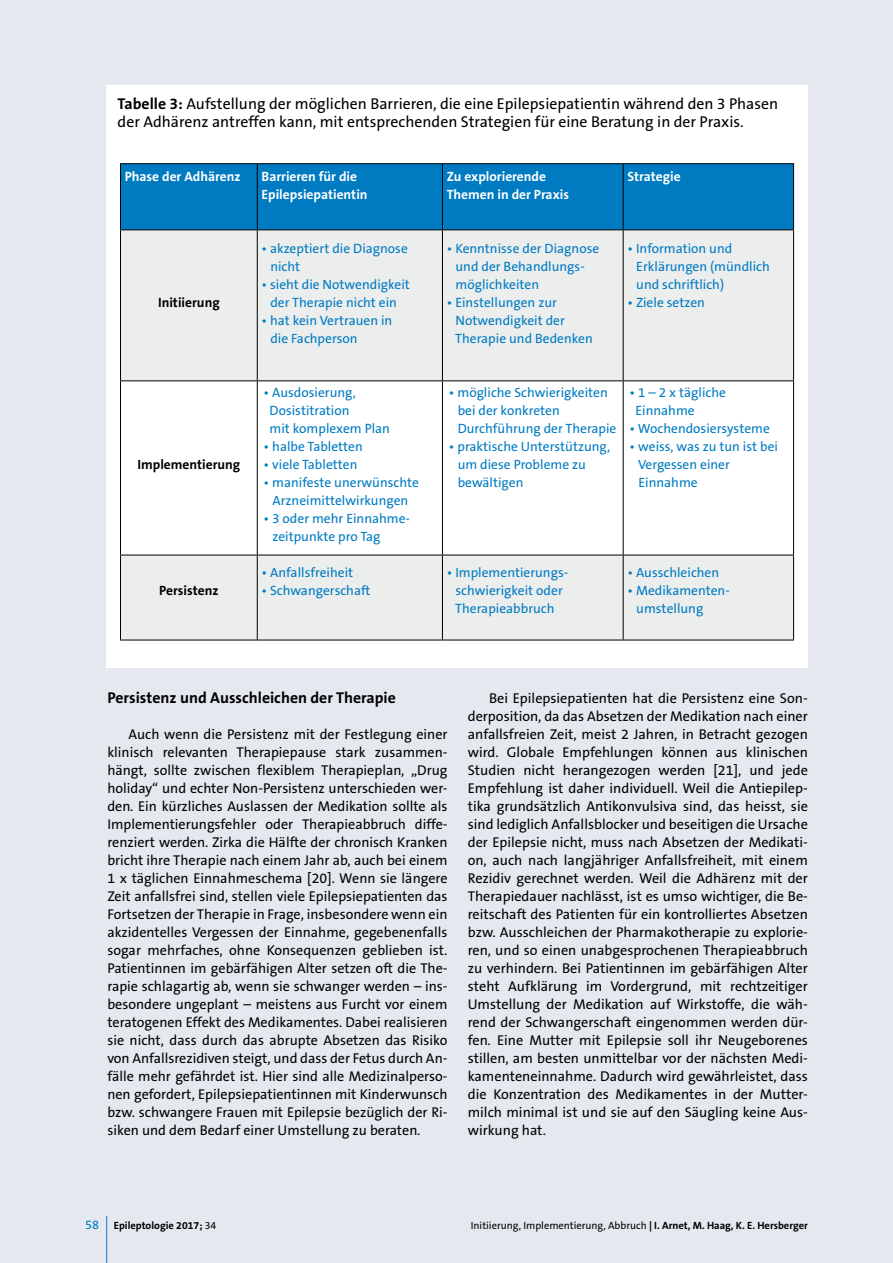
<style>
.page{position:relative;width:893px;height:1263px;background:#e5e9ef}
.page>*{position:absolute;margin:0;border:0;box-sizing:border-box;transform-origin:0 0}
.t1{font:15.75px/18px "The Sans B W5 Plain";color:#000}
.t2{font:700 15.75px "The Sans B W7";color:#000}
.t3{font:14.25px/18px "The Sans B W5 Plain";color:#000;text-align:justify}
.t4{font:13.5px/18px "The Sans B W5 Plain";color:#007bc2}
.t5{font:700 13.5px/18px "The Sans B W7";color:#fff}
.t6{font:700 13.5px "The Sans B W7";color:#000}
.t7{font:10.5px "The Sans B W5 Plain";color:#000}
.t8{font:700 10.5px "The Sans B W7";color:#000}
.s1{font-family:"The Sans B W7";font-weight:700}
.s2{font-family:"The Sans B W5 Plain";font-weight:400;font-size:12.75px;color:#007bc2}
.s3{font-family:"The Sans B W5 Plain";font-weight:400}
</style>
<div class="page">
<hr style="left:106px;top:1216px;width:1px;height:47px;background:#007bc2">
<div style="left:106px;top:85px;width:702px;height:582px;background:#fff"></div>
<div style="left:121px;top:164px;width:672px;height:65px;background:#007bc2"></div>
<div style="left:121px;top:230px;width:672px;height:410px;background:#eceded"></div>
<svg style="left:121px;top:381px;width:672px;height:174px"></svg>
<hr style="left:120px;top:163px;width:137px;height:1px;background:#000">
<hr style="left:120px;top:164px;width:1px;height:65px;background:#000">
<hr style="left:257px;top:163px;width:185px;height:1px;background:#000">
<hr style="left:257px;top:164px;width:1px;height:65px;background:#000">
<hr style="left:442px;top:163px;width:181px;height:1px;background:#000">
<hr style="left:442px;top:164px;width:1px;height:65px;background:#000">
<hr style="left:623px;top:163px;width:171px;height:1px;background:#000">
<hr style="left:623px;top:164px;width:1px;height:65px;background:#000">
<hr style="left:793px;top:164px;width:1px;height:65px;background:#000">
<hr style="left:120px;top:229px;width:137px;height:1px;background:#000">
<hr style="left:120px;top:230px;width:1px;height:150px;background:#000">
<hr style="left:257px;top:229px;width:185px;height:1px;background:#000">
<hr style="left:257px;top:230px;width:1px;height:150px;background:#000">
<hr style="left:442px;top:229px;width:181px;height:1px;background:#000">
<hr style="left:442px;top:230px;width:1px;height:150px;background:#000">
<hr style="left:623px;top:229px;width:171px;height:1px;background:#000">
<hr style="left:623px;top:230px;width:1px;height:150px;background:#000">
<hr style="left:793px;top:230px;width:1px;height:150px;background:#000">
<hr style="left:120px;top:380px;width:137px;height:1px;background:#000">
<hr style="left:120px;top:381px;width:1px;height:174px;background:#000">
<hr style="left:257px;top:380px;width:185px;height:1px;background:#000">
<hr style="left:257px;top:381px;width:1px;height:174px;background:#000">
<hr style="left:442px;top:380px;width:181px;height:1px;background:#000">
<hr style="left:442px;top:381px;width:1px;height:174px;background:#000">
<hr style="left:623px;top:380px;width:171px;height:1px;background:#000">
<hr style="left:623px;top:381px;width:1px;height:174px;background:#000">
<hr style="left:793px;top:381px;width:1px;height:174px;background:#000">
<hr style="left:120px;top:555px;width:137px;height:1px;background:#000">
<hr style="left:120px;top:555px;width:1px;height:85px;background:#000">
<hr style="left:257px;top:555px;width:185px;height:1px;background:#000">
<hr style="left:257px;top:555px;width:1px;height:85px;background:#000">
<hr style="left:442px;top:555px;width:181px;height:1px;background:#000">
<hr style="left:442px;top:555px;width:1px;height:85px;background:#000">
<hr style="left:623px;top:555px;width:171px;height:1px;background:#000">
<hr style="left:623px;top:555px;width:1px;height:85px;background:#000">
<hr style="left:793px;top:555px;width:1px;height:85px;background:#000">
<hr style="left:120px;top:640px;width:137px;height:1px;background:#000">
<hr style="left:257px;top:640px;width:185px;height:1px;background:#000">
<hr style="left:442px;top:640px;width:181px;height:1px;background:#000">
<hr style="left:623px;top:640px;width:171px;height:1px;background:#000">
<p class="t1" style="left:118px;top:95px;width:662px"><span class="s1">Tabelle 3:</span> Aufstellung der möglichen Barrieren, die eine Epilepsiepatientin während den 3 Phasen der Adhärenz antreffen kann, mit entsprechenden Strategien für eine Beratung in der Praxis.</p>
<p class="t5" style="left:125px;top:168px;width:117px">Phase der Adhärenz</p>
<p class="t5" style="left:262px;top:168px;width:108px">Barrieren für die<br>Epilepsiepatientin</p>
<p class="t5" style="left:447px;top:168px;width:124px">Zu explorierende<br>Themen in der Praxis</p>
<p class="t5" style="left:627px;top:168px;width:55px">Strategie</p>
<p class="t6" style="left:158px;top:294px;width:63px">Initiierung</p>
<p class="t6" style="left:137px;top:456px;width:104px">Implementierung</p>
<p class="t6" style="left:159px;top:582px;width:61px">Persistenz</p>
<p class="t4" style="left:270px;top:240px;width:139px;text-indent:-9px">• akzeptiert die Diagnose nicht</p>
<p class="t4" style="left:262px;top:276px;width:150px;text-align:center">• sieht die Notwendigkeit der Therapie nicht ein</p>
<p class="t4" style="left:270px;top:312px;width:123px;text-indent:-9px">• hat kein Vertrauen in die Fachperson</p>
<p class="t4" style="left:270px;top:384px;width:122px;text-indent:-6px">• Ausdosierung,<br>Dosistitration<br>mit komplexem Plan</p>
<p class="t4" style="left:264px;top:438px;width:101px">• halbe Tabletten</p>
<p class="t4" style="left:264px;top:456px;width:95px">• viele Tabletten</p>
<p class="t4" style="left:264px;top:474px;width:157px;text-align:center">• manifeste unerwünschte<br>Arzneimittelwirkungen</p>
<p class="t4" style="left:272px;top:510px;width:139px;text-indent:-9px">• 3 oder mehr Einnahme&shy;zeitpunkte pro Tag</p>
<p class="t4" style="left:262px;top:564px;width:93px">• Anfallsfreiheit</p>
<p class="t4" style="left:262px;top:582px;width:111px">• Schwangerschaft</p>
<p class="t4" style="left:456px;top:240px;width:145px;text-indent:-9px">• Kenntnisse der Diagnose und der Behandlungs&shy;möglichkeiten</p>
<p class="t4" style="left:455px;top:294px;width:139px;text-indent:-8px">• Einstellungen zur<br>Notwendigkeit der<br>Therapie und Bedenken</p>
<p class="t4" style="left:636px;top:240px;width:135px;text-indent:-9px">• Information und<br>Erklärungen (mündlich und schriftlich)</p>
<p class="t4" style="left:627px;top:294px;width:79px">• Ziele setzen</p>
<p class="t4" style="left:458px;top:384px;width:160px;text-indent:-9px">• mögliche Schwierigkeiten bei der konkreten<br>Durchführung der Therapie</p>
<p class="t4" style="left:458px;top:438px;width:154px;text-indent:-9px">• praktische Unterstützung, um diese Probleme zu bewältigen</p>
<p class="t4" style="left:635px;top:384px;width:92px;text-indent:-6px">• 1 – 2 x tägliche<br>Einnahme</p>
<p class="t4" style="left:630px;top:420px;width:142px">• Wochendosiersysteme</p>
<p class="t4" style="left:638px;top:438px;width:142px;text-indent:-8px">• weiss, was zu tun ist bei<br>Vergessen einer<br>Einnahme</p>
<p class="t4" style="left:447px;top:564px;width:123px;text-align:center">• Implementierungs&shy;schwierigkeit oder<br>Therapieabbruch</p>
<p class="t4" style="left:627px;top:564px;width:93px">• Ausschleichen</p>
<p class="t4" style="left:636px;top:582px;width:95px;text-indent:-9px">• Medikamenten&shy;umstellung</p>
<p class="t2" style="left:107px;top:688px;width:290px">Persistenz und Ausschleichen der Therapie</p>
<p class="t3" style="left:107px;top:726px;width:342px;text-indent:21px">Auch wenn die Persistenz mit der Festlegung einer klinisch relevanten Therapiepause stark zusammen&shy;hängt, sollte zwischen flexiblem Therapieplan, „Drug holiday“ und echter Non-Persistenz unterschieden wer&shy;den. Ein kürzliches Auslassen der Medikation sollte als Implementierungsfehler oder Therapieabbruch diffe&shy;renziert werden. Zirka die Hälfte der chronisch Kranken bricht ihre Therapie nach einem Jahr ab, auch bei einem 1 x täglichen Einnahmeschema [20]. Wenn sie längere Zeit anfallsfrei sind, stellen viele Epilepsiepatienten das Fortsetzen der Therapie in Frage, insbesondere wenn ein akzidentelles Vergessen der Einnahme, gegebenenfalls sogar mehrfaches, ohne Konsequenzen geblieben ist.<br>Patientinnen im gebärfähigen Alter setzen oft die The&shy;rapie schlagartig ab, wenn sie schwanger werden – ins&shy;besondere ungeplant – meistens aus Furcht vor einem teratogenen Effekt des Medikamentes. Dabei realisieren sie nicht, dass durch das abrupte Absetzen das Risiko von Anfallsrezidiven steigt, und dass der Fetus durch An&shy;fälle mehr gefährdet ist. Hier sind alle Medizinalperso&shy;nen gefordert, Epilepsiepatientinnen mit Kinderwunsch bzw. schwangere Frauen mit Epilepsie bezüglich der Ri&shy;siken und dem Bedarf einer Umstellung zu beraten.</p>
<p class="t3" style="left:468px;top:690px;width:342px;text-indent:21px">Bei Epilepsiepatienten hat die Persistenz eine Son&shy;derposition, da das Absetzen der Medikation nach einer anfallsfreien Zeit, meist 2 Jahren, in Betracht gezogen wird. Globale Empfehlungen können aus klinischen Studien nicht herangezogen werden [21], und jede Empfehlung ist daher individuell. Weil die Antiepilep&shy;tika grundsätzlich Antikonvulsiva sind, das heisst, sie sind lediglich Anfallsblocker und beseitigen die Ursache der Epilepsie nicht, muss nach Absetzen der Medikati&shy;on, auch nach langjähriger Anfallsfreiheit, mit einem Rezidiv gerechnet werden. Weil die Adhärenz mit der Therapiedauer nachlässt, ist es umso wichtiger, die Be&shy;reitschaft des Patienten für ein kontrolliertes Absetzen bzw. Ausschleichen der Pharmakotherapie zu explorie&shy;ren, und so einen unabgesprochenen Therapieabbruch zu verhindern. Bei Patientinnen im gebärfähigen Alter steht Aufklärung im Vordergrund, mit rechtzeitiger Umstellung der Medikation auf Wirkstoffe, die wäh&shy;rend der Schwangerschaft eingenommen werden dür&shy;fen. Eine Mutter mit Epilepsie soll ihr Neugeborenes stillen, am besten unmittelbar vor der nächsten Medi&shy;kamenteneinnahme. Dadurch wird gewährleistet, dass die Konzentration des Medikamentes in der Mutter&shy;milch minimal ist und sie auf den Säugling keine Aus&shy;wirkung hat.</p>
<p class="t8" style="left:85px;top:1218px;width:133px"><span class="s2">58</span> Epileptologie 2017; <span class="s3">34</span></p>
<p class="t7" style="left:471px;top:1218px;width:339px">Initiierung, Implementierung, Abbruch <span class="s1">| I. Arnet, M. Haag, K. E. Hersberger</span></p>
</div>
